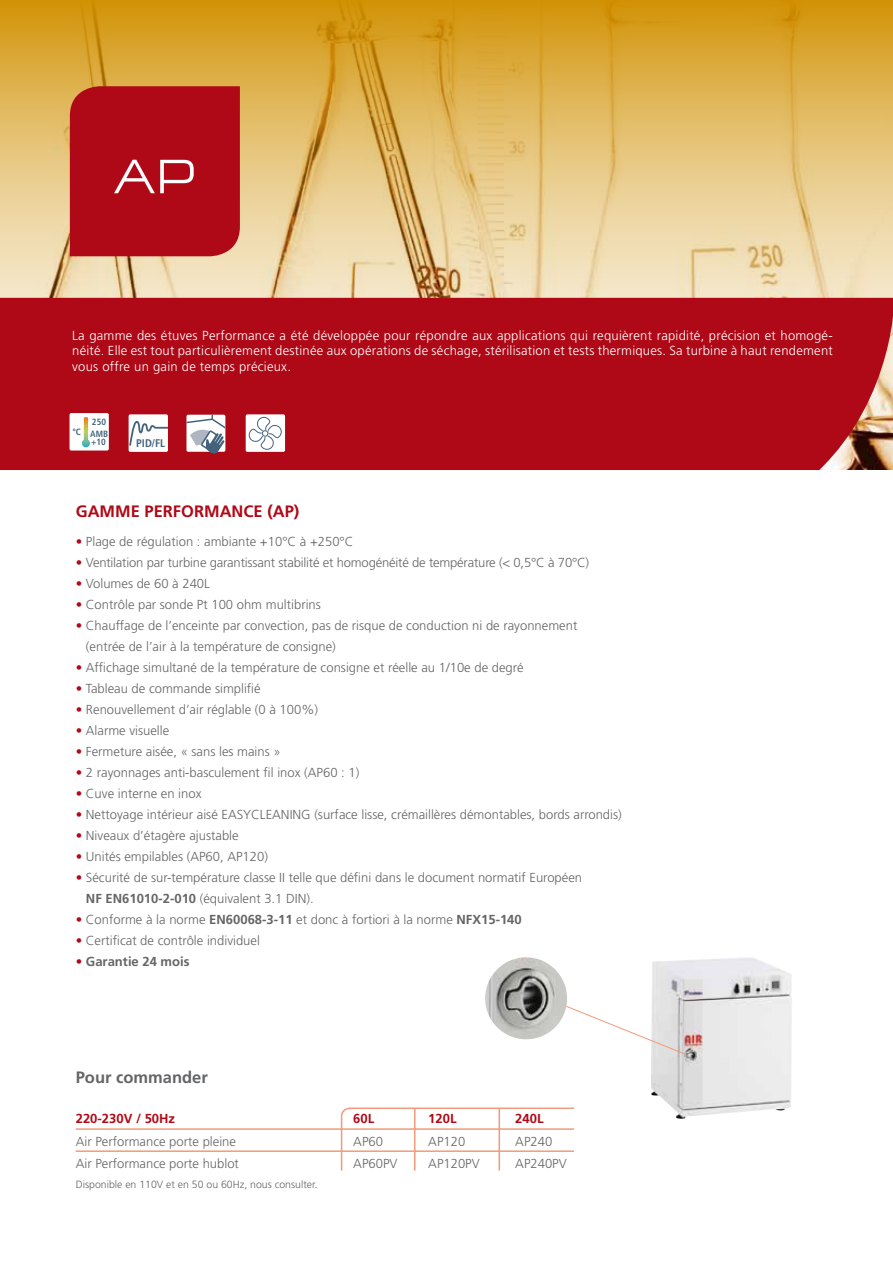
<style>
.page{position:relative;width:893px;height:1263px;background:#fff}
.page>*{position:absolute;margin:0;border:0;box-sizing:border-box;transform-origin:0 0}
.t1{font:300 50.25px "Q Type Square";color:#fff}
.t2{font:700 16.5px "Frutiger";color:#af0917}
.t3{font:700 16.5px "Frutiger";color:#646567}
.t4{font:300 13.05px/21px "Frutiger";color:#646567}
.t5{font:300 13.05px/15.6px "Frutiger";letter-spacing:.02em;color:#fff;text-align:justify}
.t6{font:700 13.05px "Frutiger";color:#af0917}
.t7{font:700 13.05px "Frutiger";color:#646567}
.t8{font:700 condensed 11.1px "Frutiger";color:#43637d}
.t9{font:300 10.5px "Frutiger";color:#646567}
.t10{font:700 condensed 9px "Frutiger";color:#43637d}
.t11{font:700 5.4px "Frutiger";color:#43637d}
.s1{color:#af0917}
.s2{font-weight:700}
.s3{font-weight:300;color:#af0917}
</style>
<div class="page">
<svg style="left:0;top:0;width:893px;height:298px;background:#e2bd6c"></svg>
<div style="left:0;top:298px;width:893px;height:172px;background:#af0917"></div>
<div style="left:70px;top:86px;width:170px;height:170px;background:#af0917"></div>
<img style="left:651px;top:957px;width:141px;height:162px">
<img style="left:485px;top:957px;width:82px;height:82px;border-radius:41px">
<svg style="left:565px;top:1005px;width:121px;height:50px"></svg>
<div style="left:129px;top:414px;width:39px;height:38px;background:#fff;border-radius:2px"></div>
<svg style="left:128px;top:420px;width:42px;height:27px"></svg>
<svg style="left:186px;top:415px;width:39px;height:39px"></svg>
<div style="left:246px;top:414px;width:39px;height:38px;background:#fff;border-radius:2px"></div>
<svg style="left:249px;top:416px;width:33px;height:34px"></svg>
<div style="left:70px;top:413px;width:39px;height:37px;background:#fff;border-radius:2px"></div>
<img style="left:82px;top:417px;width:8px;height:30px">
<hr style="left:76px;top:1128px;width:498px;height:2px;background:#f29a79">
<svg style="left:340px;top:1107px;width:234px;height:64px"></svg>
<hr style="left:414px;top:1108px;width:1px;height:62px;background:#f29a79">
<hr style="left:499px;top:1108px;width:1px;height:62px;background:#f29a79">
<hr style="left:76px;top:1150px;width:498px;height:2px;background:#f29a79">
<h1 class="t1" style="left:114px;top:146px;width:84px">AP</h1>
<p class="t5" style="left:72px;top:327px;width:762px">La gamme des étuves Performance a été développée pour répondre aux applications qui requièrent rapidité, précision et homogé&shy;néité. Elle est tout particulièrement destinée aux opérations de séchage, stérilisation et tests thermiques. Sa turbine à haut rendement vous offre un gain de temps précieux.</p>
<p class="t10" style="left:72px;top:426px;width:10px">°C</p>
<p class="t10" style="left:92px;top:416px;width:16px">250</p>
<p class="t10" style="left:90px;top:429px;width:19px">AMB</p>
<p class="t11" style="left:95px;top:432px;width:8px">65</p>
<p class="t10" style="left:91px;top:437px;width:16px">+10</p>
<p class="t8" style="left:124px;top:437px;width:30px">PID/FL</p>
<p class="t8" style="left:136px;top:437px;width:30px">PID/FL</p>
<p class="t2" style="left:76px;top:502px;width:225px">GAMME PERFORMANCE (AP)</p>
<p class="t4" style="left:76px;top:531px;width:279px"><span class="s1">•</span> Plage de régulation : ambiante +10°C à +250°C</p>
<p class="t4" style="left:76px;top:552px;width:515px"><span class="s1">•</span> Ventilation par turbine garantissant stabilité et homogénéité de température (&lt; 0,5°C à 70°C)</p>
<p class="t4" style="left:76px;top:573px;width:136px"><span class="s1">•</span> Volumes de 60 à 240L</p>
<p class="t4" style="left:76px;top:594px;width:247px"><span class="s1">•</span> Contrôle par sonde Pt 100 ohm multibrins</p>
<p class="t4" style="left:86px;top:615px;width:493px;text-indent:-10px"><span class="s1">•</span> Chauffage de l’enceinte par convection, pas de risque de conduction ni de rayonnement (entrée de l’air à la température de consigne)</p>
<p class="t4" style="left:76px;top:657px;width:449px"><span class="s1">•</span> Affichage simultané de la température de consigne et réelle au 1/10e de degré</p>
<p class="t4" style="left:76px;top:678px;width:186px"><span class="s1">•</span> Tableau de commande simplifié</p>
<p class="t4" style="left:76px;top:699px;width:244px"><span class="s1">•</span> Renouvellement d’air réglable (0 à 100%)</p>
<p class="t4" style="left:76px;top:720px;width:95px"><span class="s1">•</span> Alarme visuelle</p>
<p class="t4" style="left:76px;top:741px;width:206px"><span class="s1">•</span> Fermeture aisée, « sans les mains »</p>
<p class="t4" style="left:76px;top:762px;width:285px"><span class="s1">•</span> 2 rayonnages anti-basculement fil inox (AP60 : 1)</p>
<p class="t4" style="left:76px;top:783px;width:127px"><span class="s1">•</span> Cuve interne en inox</p>
<p class="t4" style="left:76px;top:804px;width:548px"><span class="s1">•</span> Nettoyage intérieur aisé EASYCLEANING (surface lisse, crémaillères démontables, bords arrondis)</p>
<p class="t4" style="left:76px;top:825px;width:164px"><span class="s1">•</span> Niveaux d’étagère ajustable</p>
<p class="t4" style="left:76px;top:846px;width:194px"><span class="s1">•</span> Unités empilables (AP60, AP120)</p>
<p class="t4" style="left:86px;top:867px;width:498px;text-indent:-10px"><span class="s1">•</span> Sécurité de sur-température classe II telle que défini dans le document normatif Européen<br><span class="s2">NF EN61010-2-010</span> (équivalent 3.1 DIN).</p>
<p class="t4" style="left:76px;top:909px;width:447px"><span class="s1">•</span> Conforme à la norme <span class="s2">EN60068-3-11</span> et donc à fortiori à la norme <span class="s2">NFX15-140</span></p>
<p class="t4" style="left:76px;top:930px;width:186px"><span class="s1">•</span> Certificat de contrôle individuel</p>
<p class="t7" style="left:76px;top:953px;width:115px"><span class="s3">•</span> Garantie 24 mois</p>
<p class="t3" style="left:76px;top:1067px;width:134px">Pour commander</p>
<p class="t6" style="left:76px;top:1111px;width:101px">220-230V / 50Hz</p>
<p class="t6" style="left:353px;top:1111px;width:23px">60L</p>
<p class="t6" style="left:428px;top:1111px;width:30px">120L</p>
<p class="t6" style="left:515px;top:1111px;width:30px">240L</p>
<p class="t4" style="left:76px;top:1131px;width:162px">Air Performance porte pleine</p>
<p class="t4" style="left:353px;top:1131px;width:31px">AP60</p>
<p class="t4" style="left:428px;top:1131px;width:38px">AP120</p>
<p class="t4" style="left:515px;top:1131px;width:38px">AP240</p>
<p class="t4" style="left:76px;top:1153px;width:165px">Air Performance porte hublot</p>
<p class="t4" style="left:353px;top:1153px;width:46px">AP60PV</p>
<p class="t4" style="left:428px;top:1153px;width:53px">AP120PV</p>
<p class="t4" style="left:515px;top:1153px;width:53px">AP240PV</p>
<p class="t9" style="left:76px;top:1178px;width:243px">Disponible en 110V et en 50 ou 60Hz, nous consulter.</p>
</div>
